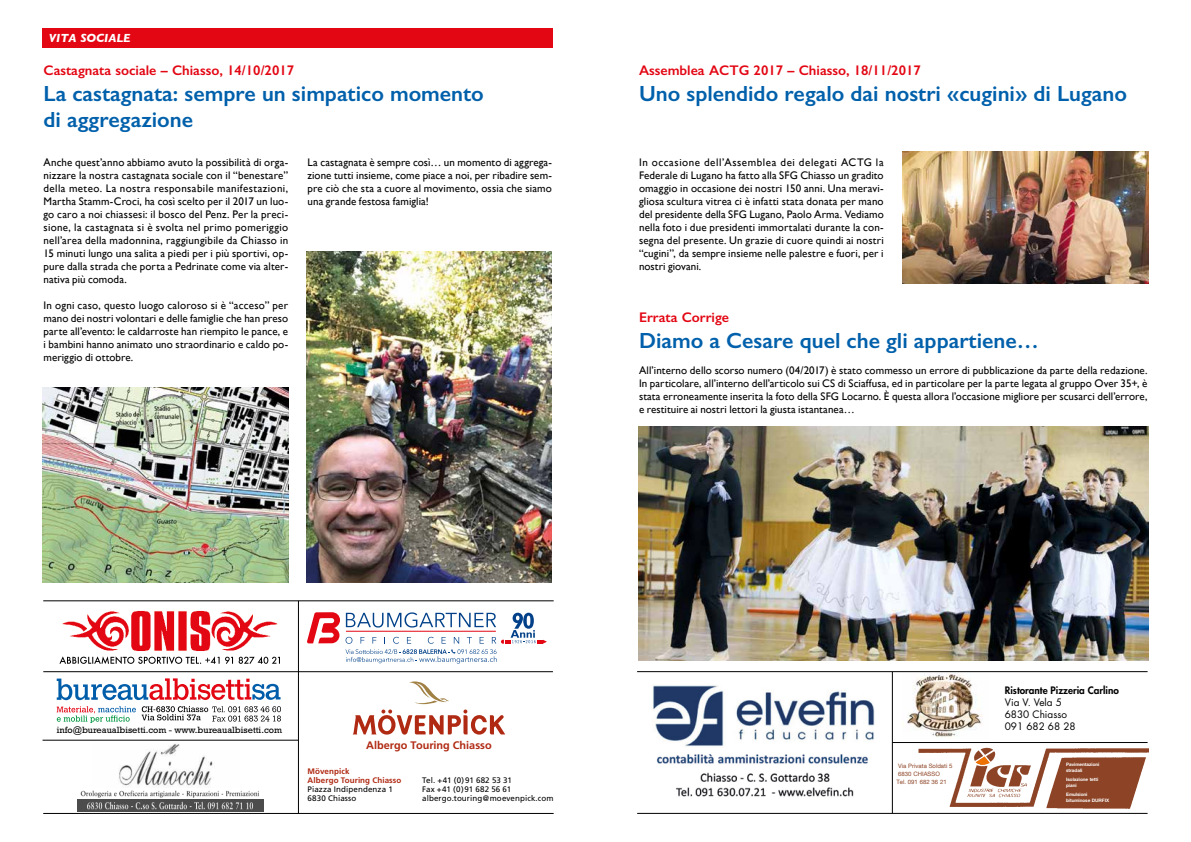
<style>
.page{position:relative;width:1191px;height:842px;background:#fff}
.page>*{position:absolute;margin:0;border:0;box-sizing:border-box;transform-origin:0 0}
.t1{font:600 22px/26px "Gill Sans";color:#0060ab}
.t2{font:600 14px "Gill Sans";color:#e30613}
.t3{font:italic 700 12px "Gill Sans";color:#fff}
.t4{font:11px/13px "Gill Sans";letter-spacing:.01em;color:#000;text-align:justify}
.t5{font:700 10.9px "Frutiger";color:#b02912}
.t6{font:10px/12px "Futura Std";color:#000}
.t7{font:800 10px "Futura Std";color:#000}
.t8{font:9.2px "Rockwell";color:#000}
.t9{font:8px/9px "Frutiger";letter-spacing:.01em;color:#000}
.t10{font:700 8px/9px "Frutiger";letter-spacing:.015em;color:#b02912}
.t11{font:6px "Helvetica Neue LT Com";color:#8d4426}
.t12{font:700 4.6px/6px "Helvetica Neue LT Com";color:#fff}
</style>
<div class="page">
<div style="left:43px;top:28px;width:510px;height:19px;background:#e30613"></div>
<svg style="left:57px;top:678px;width:223px;height:22px"></svg>
<svg style="left:57px;top:706px;width:79px;height:17px"></svg>
<svg style="left:142px;top:706px;width:139px;height:16px"></svg>
<img style="left:77px;top:790px;width:187px;height:10px">
<img style="left:77px;top:800px;width:187px;height:11px">
<hr style="left:298px;top:601px;width:1px;height:212px;background:#000">
<hr style="left:43px;top:601px;width:510px;height:1px;background:#000">
<hr style="left:43px;top:813px;width:510px;height:1px;background:#000">
<hr style="left:43px;top:671px;width:510px;height:1px;background:#000">
<svg style="left:59px;top:656px;width:221px;height:8px"></svg>
<img style="left:62px;top:610px;width:215px;height:41px">
<hr style="left:43px;top:740px;width:255px;height:1px;background:#000">
<img style="left:119px;top:744px;width:94px;height:43px">
<svg style="left:353px;top:681px;width:152px;height:54px"></svg>
<svg style="left:307px;top:612px;width:240px;height:51px"></svg>
<img style="left:43px;top:387px;width:245px;height:195px">
<img style="left:306px;top:251px;width:246px;height:331px">
<img style="left:918px;top:747px;width:230px;height:62px">
<svg style="left:976px;top:757px;width:13px;height:8px"></svg>
<hr style="left:892px;top:672px;width:1px;height:141px;background:#000">
<hr style="left:637px;top:671px;width:510px;height:1px;background:#000">
<hr style="left:892px;top:742px;width:255px;height:1px;background:#000">
<hr style="left:637px;top:813px;width:510px;height:1px;background:#000">
<img style="left:652px;top:685px;width:223px;height:112px">
<img style="left:902px;top:674px;width:80px;height:63px">
<img style="left:902px;top:152px;width:246px;height:132px">
<img style="left:638px;top:426px;width:510px;height:234px">
<p class="t3" style="left:49px;top:31px;width:83px">VITA SOCIALE</p>
<p class="t2" style="left:44px;top:62px;width:252px">Castagnata sociale – Chiasso, 14/10/2017</p>
<h1 class="t1" style="left:44px;top:80px;width:442px">La castagnata: sempre un simpatico momento di aggregazione</h1>
<p class="t4" style="left:44px;top:156px;width:246px">Anche quest’anno abbiamo avuto la possibilità di orga&shy;nizzare la nostra castagnata sociale con il “benestare” della meteo. La nostra responsabile manifestazioni, Martha Stamm-Croci, ha così scelto per il 2017 un luo&shy;go caro a noi chiassesi: il bosco del Penz. Per la preci&shy;sione, la castagnata si è svolta nel primo pomeriggio nell’area della madonnina, raggiungibile da Chiasso in 15 minuti lungo una salita a piedi per i più sportivi, op&shy;pure dalla strada che porta a Pedrinate come via alter&shy;nativa più comoda.</p>
<p class="t4" style="left:44px;top:299px;width:246px">In ogni caso, questo luogo caloroso si è “acceso” per mano dei nostri volontari e delle famiglie che han preso parte all’evento: le caldarroste han riempito le pance, e i bambini hanno animato uno straordinario e caldo po&shy;meriggio di ottobre.</p>
<p class="t4" style="left:307px;top:156px;width:246px">La castagnata è sempre così… un momento di aggrega&shy;zione tutti insieme, come piace a noi, per ribadire sem&shy;pre ciò che sta a cuore al movimento, ossia che siamo una grande festosa famiglia!</p>
<p class="t2" style="left:639px;top:62px;width:283px">Assemblea ACTG 2017 – Chiasso, 18/11/2017</p>
<h1 class="t1" style="left:639px;top:80px;width:489px">Uno splendido regalo dai nostri «cugini» di Lugano</h1>
<p class="t4" style="left:639px;top:156px;width:246px">In occasione dell’Assemblea dei delegati ACTG la Federale di Lugano ha fatto alla SFG Chiasso un gradito omaggio in occasione dei nostri 150 anni. Una meravi&shy;gliosa scultura vitrea ci è infatti stata donata per mano del presidente della SFG Lugano, Paolo Arma. Vediamo nella foto i due presidenti immortalati durante la con&shy;segna del presente. Un grazie di cuore quindi ai nostri “cugini”, da sempre insieme nelle palestre e fuori, per i nostri giovani.</p>
<p class="t2" style="left:639px;top:309px;width:92px">Errata Corrige</p>
<h1 class="t1" style="left:639px;top:327px;width:401px">Diamo a Cesare quel che gli appartiene…</h1>
<p class="t4" style="left:639px;top:364px;width:510px">All’interno dello scorso numero (04/2017) è stato commesso un errore di pubblicazione da parte della redazione.<br>In particolare, all’interno dell’articolo sui CS di Sciaffusa, ed in particolare per la parte legata al gruppo Over 35+, è stata erroneamente inserita la foto della SFG Locarno. È questa allora l’occasione migliore per scusarci dell’errore, e restituire ai nostri lettori la giusta istantanea…</p>
<p class="t8" style="left:57px;top:725px;width:227px">info@bureaualbisetti.com - www.bureaualbisetti.com</p>
<p class="t5" style="left:366px;top:739px;width:127px">Albergo Touring Chiasso</p>
<p class="t9" style="left:422px;top:776px;width:133px">Tel. +41 (0)91 682 53 31<br>Fax +41 (0)91 682 56 61 albergo.touring@moevenpick.com</p>
<p class="t10" style="left:307px;top:767px;width:95px">Mövenpick<br>Albergo Touring Chiasso</p>
<p class="t9" style="left:307px;top:785px;width:87px">Piazza Indipendenza 1<br>6830 Chiasso</p>
<p class="t11" style="left:898px;top:762px;width:56px">Via Privata Soldati 5</p>
<p class="t11" style="left:898px;top:770px;width:43px">6830 CHIASSO</p>
<p class="t11" style="left:896px;top:778px;width:52px">Tel. 091 682 36 21</p>
<p class="t7" style="left:1004px;top:684px;width:116px">Ristorante Pizzeria Carlino</p>
<p class="t6" style="left:1004px;top:697px;width:72px">Via V. Vela 5<br>6830 Chiasso<br>091 682 68 28</p>
<p class="t12" style="left:1066px;top:761px;width:35px">Pavimentazioni stradali</p>
<p class="t12" style="left:1066px;top:776px;width:34px">Isolazione tetti piani</p>
<p class="t12" style="left:1066px;top:791px;width:45px">Emulsioni bituminose DURFIX</p>
</div>
